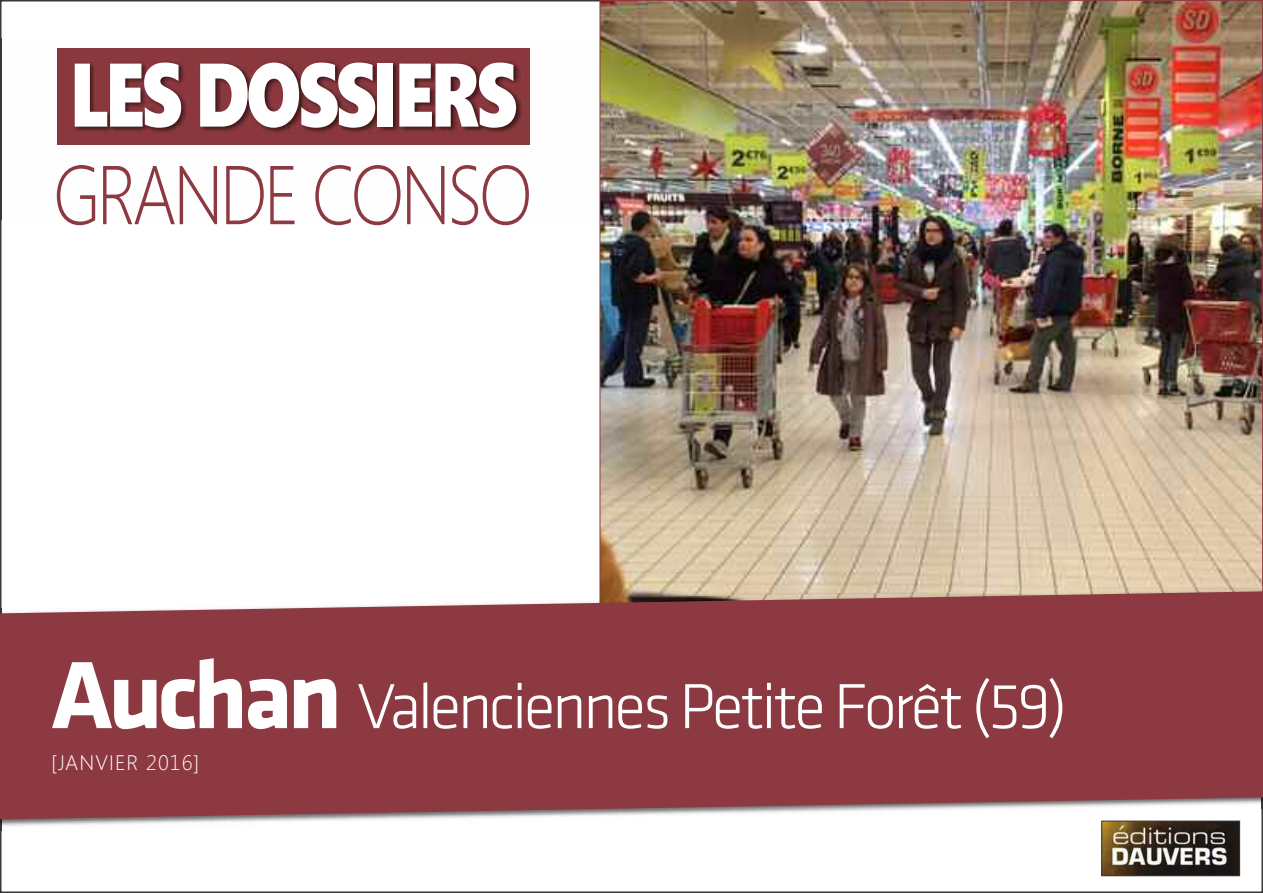
<style>
.page{position:relative;width:1263px;height:893px;background:#fff}
.page>*{position:absolute;margin:0;border:0;box-sizing:border-box;transform-origin:0 0}
.t1{font:900 90px "Segoe";letter-spacing:-.05em;color:#fff;scale:.8 1}
.t2{font:300 83.1px "Segoe";letter-spacing:-.05em;color:#8d3942;scale:.85 1}
.t3{font:300 66px "Klavika";letter-spacing:-.05em;color:#fff}
.t4{font:300 21px "Segoe";letter-spacing:.05em;color:#fff}
.s1{font-weight:700;font-size:99px}
</style>
<div class="page">
<img style="left:1103px;top:830px;width:135px;height:44px">
<div style="left:1101px;top:821px;width:139px;height:55px;border:1px solid #39383a"></div>
<img style="left:0;top:38px;width:530px;height:182px">
<img style="left:1px;top:38px;width:1px;height:182px">
<img style="left:57px;top:48px;width:473px;height:96px">
<img style="left:602px;top:2px;width:659px;height:584px">
<img style="left:2px;top:820px;width:1239px;height:10px">
<img style="left:0;top:820px;width:2px;height:10px">
<img style="left:600px;top:586px;width:662px;height:5px">
<svg style="left:0;top:591px;width:1263px;height:229px;background:#954951"></svg>
<h1 class="t1" style="left:70px;top:43px;width:561px">LES DOSSIERS</h1>
<p class="t2" style="left:53px;top:147px;width:566px">GRANDE CONSO</p>
<p class="t3" style="left:51px;top:684px;width:1018px"><span class="s1">Auchan</span> Valenciennes Petite Forêt (59)</p>
<p class="t4" style="left:51px;top:751px;width:150px">[JANVIER 2016]</p>
</div>
